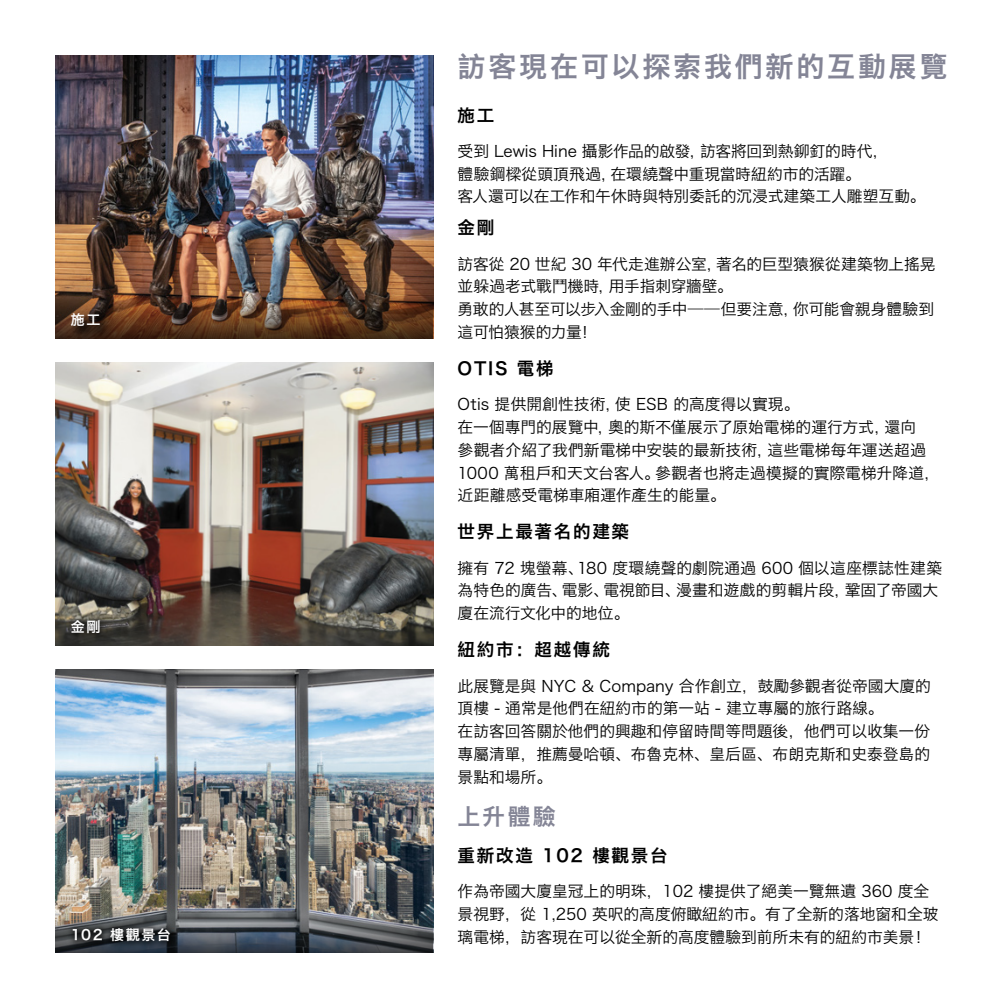
<style>
.page{position:relative;width:1008px;height:1008px;background:#fff}
.page>*{position:absolute;margin:0;border:0;box-sizing:border-box;transform-origin:0 0}
.t1{font:28px "Hiragino Sans GB W6";letter-spacing:.1em;color:#848596}
.t2{font:22.75px "Hiragino Sans GB W6";color:#848596}
.t3{font:17.5px "Hiragino Sans GB W6";letter-spacing:.1em;color:#000}
.t4{font:15.75px/22.8px "Hiragino Sans GB W3";color:#000}
.t5{font:14px "Hiragino Sans GB W6";letter-spacing:.12em;color:#fff}
</style>
<div class="page">
<img style="left:55px;top:669px;width:378px;height:246px">
<img style="left:55px;top:362px;width:378px;height:284px">
<img style="left:55px;top:55px;width:378px;height:240px">
<img style="left:55px;top:295px;width:378px;height:44px">
<svg style="left:55px;top:915px;width:378px;height:38px;background:#53585e"></svg>
<svg style="left:411px;top:55px;width:22px;height:69px;background:#536fa0"></svg>
<div style="left:68px;top:311px;width:45px;height:29px;background:#000;opacity:.75"></div>
<div style="left:65px;top:614px;width:45px;height:29px;background:#000;opacity:.75"></div>
<div style="left:66px;top:921px;width:114px;height:30px;background:#000;opacity:.75"></div>
<p class="t5" style="left:71px;top:311px;width:31px">施工</p>
<p class="t5" style="left:71px;top:618px;width:31px">金剛</p>
<p class="t5" style="left:71px;top:925px;width:102px">102 樓觀景台</p>
<h1 class="t1" style="left:458px;top:48px;width:491px">訪客現在可以探索我們新的互動展覽</h1>
<p class="t3" style="left:458px;top:103px;width:38px">施工</p>
<p class="t4" style="left:458px;top:139px;width:470px">受到 Lewis Hine 攝影作品的啟發，訪客將回到熱鉚釘的時代，<br>體驗鋼樑從頭頂飛過，在環繞聲中重現當時紐約市的活躍。<br>客人還可以在工作和午休時與特別委託的沉浸式建築工人雕塑互動。</p>
<p class="t3" style="left:458px;top:216px;width:38px">金剛</p>
<p class="t4" style="left:458px;top:252px;width:480px">訪客從 20 世紀 30 年代走進辦公室，著名的巨型猿猴從建築物上搖晃並躲過老式戰鬥機時，用手指刺穿牆壁。<br>勇敢的人甚至可以步入金剛的手中——但要注意，你可能會親身體驗到這可怕猿猴的力量！</p>
<p class="t3" style="left:458px;top:357px;width:98px">OTIS 電梯</p>
<p class="t4" style="left:458px;top:393px;width:484px">Otis 提供開創性技術，使 ESB 的高度得以實現。<br>在一個專門的展覽中，奧的斯不僅展示了原始電梯的運行方式，還向<br>參觀者介紹了我們新電梯中安裝的最新技術，這些電梯每年運送超過<br>1000 萬租戶和天文台客人。參觀者也將走過模擬的實際電梯升降道，近距離感受電梯車廂運作產生的能量。</p>
<p class="t3" style="left:458px;top:520px;width:173px">世界上最著名的建築</p>
<p class="t4" style="left:458px;top:556px;width:486px">擁有 72 塊螢幕、180 度環繞聲的劇院通過 600 個以這座標誌性建築為特色的廣告、電影、電視節目、漫畫和遊戲的剪輯片段，鞏固了帝國大廈在流行文化中的地位。</p>
<p class="t3" style="left:458px;top:638px;width:154px">紐約市：超越傳統</p>
<p class="t4" style="left:458px;top:674px;width:475px">此展覽是與 NYC &amp; Company 合作創立，鼓勵參觀者從帝國大廈的頂樓 - 通常是他們在紐約市的第一站 - 建立專屬的旅行路線。<br>在訪客回答關於他們的興趣和停留時間等問題後，他們可以收集一份專屬清單，推薦曼哈頓、布魯克林、皇后區、布朗克斯和史泰登島的景點和場所。</p>
<h2 class="t2" style="left:458px;top:801px;width:99px">上升體驗</h2>
<p class="t3" style="left:458px;top:844px;width:212px">重新改造 102 樓觀景台</p>
<p class="t4" style="left:458px;top:879px;width:482px">作為帝國大廈皇冠上的明珠，102 樓提供了絕美一覽無遺 360 度全景視野，從 1,250 英呎的高度俯瞰紐約市。有了全新的落地窗和全玻璃電梯，訪客現在可以從全新的高度體驗到前所未有的紐約市美景！</p>
</div>
